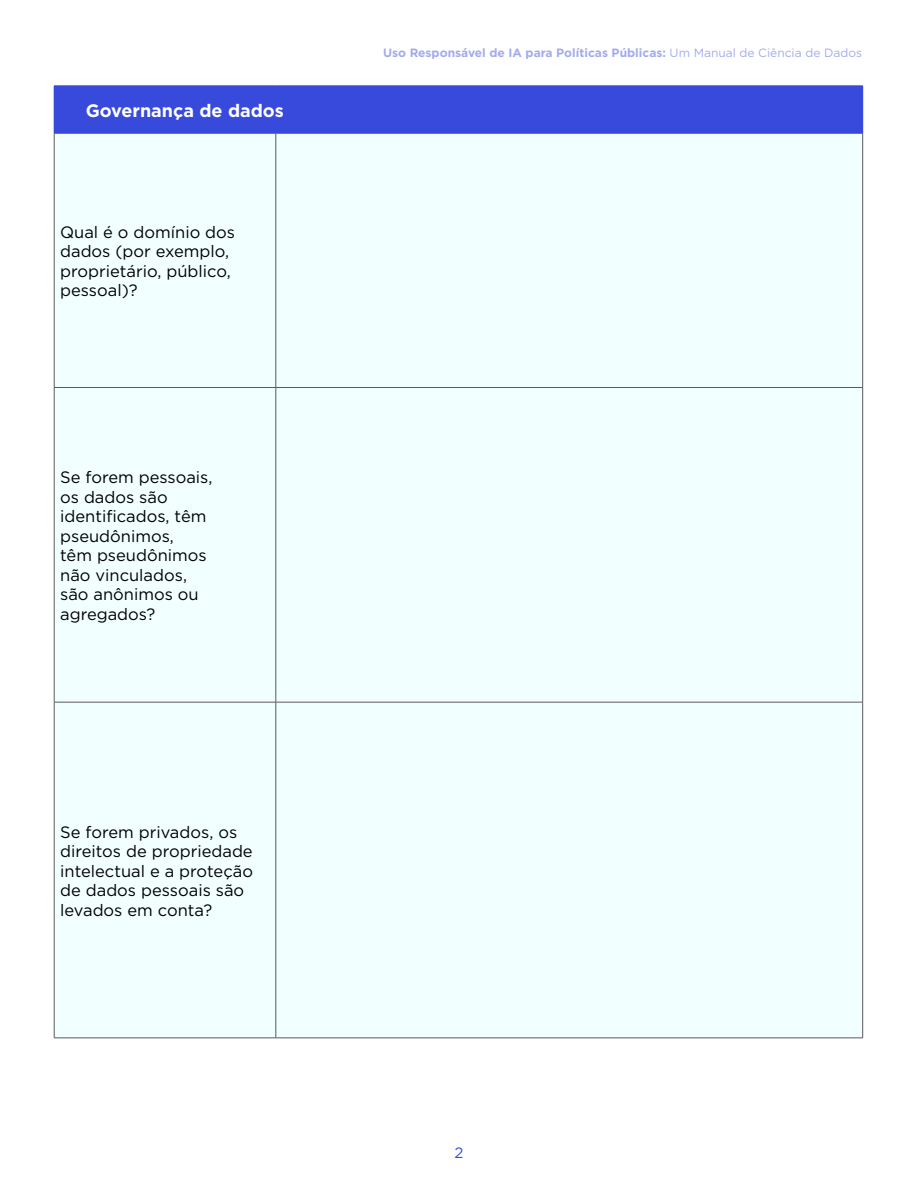
<style>
.page{position:relative;width:918px;height:1188px;background:#fff}
.page>*{position:absolute;margin:0;border:0;box-sizing:border-box;transform-origin:0 0}
.t1{font:700 18px "Gotham";color:#fff}
.t2{font:16.5px/19.5px "Gotham";color:#000}
.t3{font:15px "Gotham";color:#374adb}
.t4{font:700 12px "Gotham";color:#374adb}
.s1{font-weight:400}
</style>
<div class="page">
<div style="left:54px;top:86px;width:809px;height:47px;background:#374adb"></div>
<div style="left:55px;top:134px;width:807px;height:904px;background:#f2ffff"></div>
<hr style="left:54px;top:133px;width:1px;height:254px;background:#5a5a5a">
<hr style="left:276px;top:133px;width:1px;height:254px;background:#5a5a5a">
<hr style="left:862px;top:133px;width:1px;height:254px;background:#5a5a5a">
<hr style="left:54px;top:387px;width:222px;height:1px;background:#5a5a5a">
<hr style="left:54px;top:388px;width:1px;height:314px;background:#5a5a5a">
<hr style="left:276px;top:387px;width:587px;height:1px;background:#5a5a5a">
<hr style="left:276px;top:388px;width:1px;height:314px;background:#5a5a5a">
<hr style="left:862px;top:388px;width:1px;height:314px;background:#5a5a5a">
<hr style="left:54px;top:702px;width:222px;height:1px;background:#5a5a5a">
<hr style="left:54px;top:702px;width:1px;height:336px;background:#5a5a5a">
<hr style="left:276px;top:702px;width:587px;height:1px;background:#5a5a5a">
<hr style="left:276px;top:702px;width:1px;height:336px;background:#5a5a5a">
<hr style="left:862px;top:702px;width:1px;height:336px;background:#5a5a5a">
<hr style="left:54px;top:1038px;width:222px;height:1px;background:#5a5a5a">
<hr style="left:276px;top:1038px;width:587px;height:1px;background:#5a5a5a">
<hr style="left:54px;top:133px;width:222px;height:1px;background:#374adb">
<hr style="left:276px;top:133px;width:587px;height:1px;background:#374adb">
<p class="t1" style="left:86px;top:98px;width:200px">Governança de dados</p>
<p class="t2" style="left:60px;top:222px;width:176px">Qual é o domínio dos dados (por exemplo, proprietário, público, pessoal)?</p>
<p class="t2" style="left:60px;top:467px;width:154px">Se forem pessoais, os dados são identificados, têm pseudônimos,<br>têm pseudônimos não vinculados, são anônimos ou agregados?</p>
<p class="t2" style="left:60px;top:822px;width:194px">Se forem privados, os direitos de propriedade intelectual e a proteção de dados pessoais são levados em conta?</p>
<p class="t4" style="left:383px;top:44px;width:481px">Uso Responsável de IA para Políticas Públicas: <span class="s1">Um Manual de Ciência de Dados</span></p>
<p class="t3" style="left:455px;top:1143px;width:10px">2</p>
</div>
